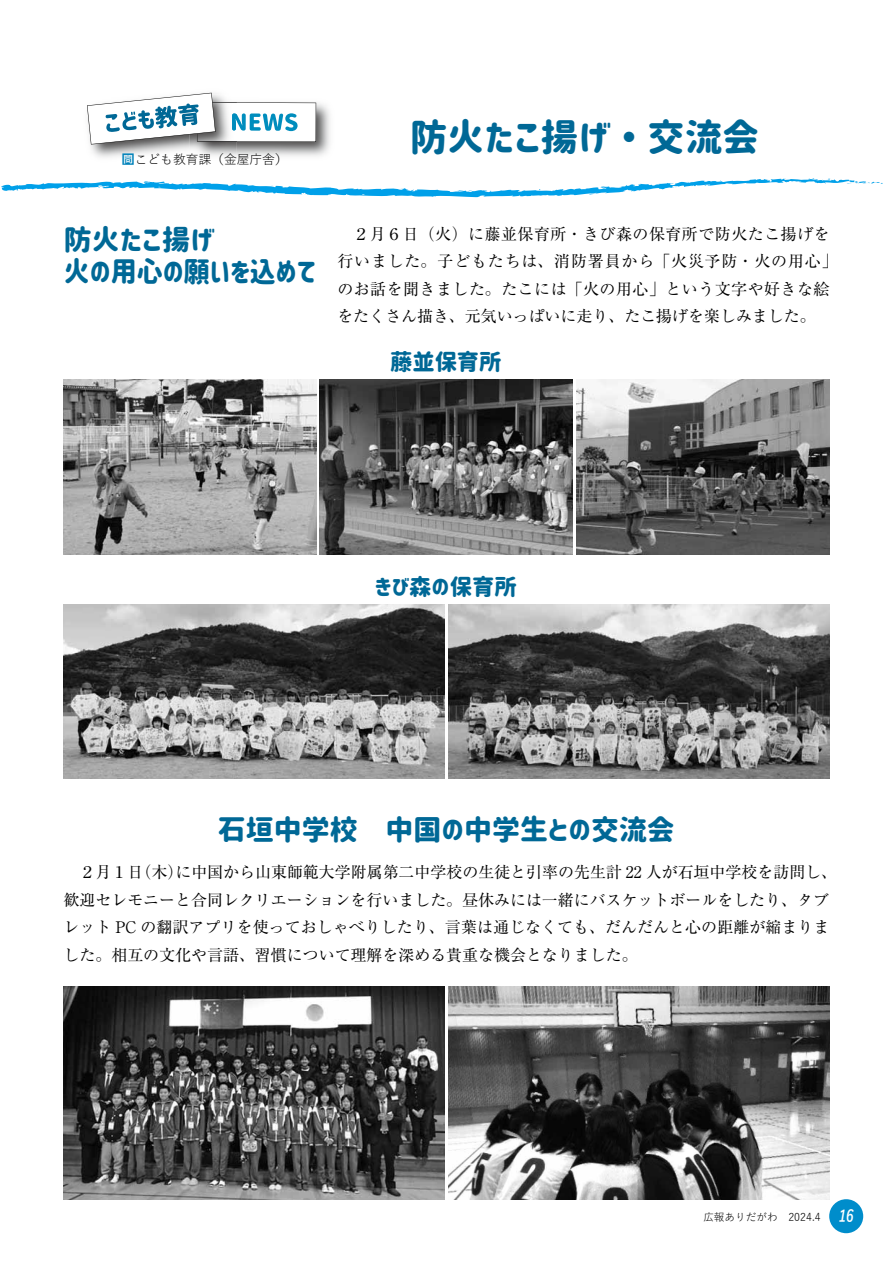
<style>
.page{position:relative;width:893px;height:1263px;background:#fff}
.page>*{position:absolute;margin:0;border:0;box-sizing:border-box;transform-origin:0 0}
.t1{font:37.2px "Corporate Logo Rounded";color:#006896}
.t2{font:27.9px/32.8px "Corporate Logo Rounded";color:#006896}
.t3{font:22.35px "Corporate Logo Rounded";color:#006896}
.t4{font:15.9px/27.6px "Ryumin Pro";color:#000}
.t5{font:15.9px/27.6px "Ryumin Pro";letter-spacing:.03em;color:#000}
.t6{font:12.75px "Yu Gothic";color:#000}
.t7{font:10.65px "Yu Gothic";color:#000}
.s1{font-weight:700;color:#0082ba}
.s2{font-weight:700;font-size:16.5px;color:#fff}
</style>
<div class="page">
<img style="left:237px;top:102px;width:93px;height:54px">
<img style="left:90px;top:92px;width:147px;height:66px">
<svg style="left:87px;top:93px;width:229px;height:52px"></svg>
<svg style="left:1px;top:178px;width:882px;height:20px"></svg>
<img style="left:576px;top:380px;width:253px;height:174px">
<img style="left:319px;top:380px;width:253px;height:174px">
<img style="left:64px;top:380px;width:253px;height:174px">
<img style="left:64px;top:986px;width:380px;height:213px">
<img style="left:449px;top:986px;width:380px;height:213px">
<img style="left:64px;top:604px;width:380px;height:175px">
<img style="left:449px;top:604px;width:380px;height:175px">
<div style="left:829px;top:1199px;width:34px;height:34px;background:#008dcb;border-radius:50%"></div>
<p class="t6" style="left:122px;top:148px;width:167px"><span class="s1">問</span>こども教育課（金屋庁舎）</p>
<h1 class="t1" style="left:410px;top:112px;width:351px">防火たこ揚げ・交流会</h1>
<h2 class="t2" style="left:64px;top:223px;width:254px">防火たこ揚げ<br>火の用心の願いを込めて</h2>
<p class="t5" style="left:337px;top:219px;width:502px;text-indent:16px">２月６日（火）に藤並保育所・きび森の保育所で防火たこ揚げを行いました。子どもたちは、消防署員から「火災予防・火の用心」のお話を聞きました。たこには「火の用心」という文字や好きな絵をたくさん描き、元気いっぱいに走り、たこ揚げを楽しみました。</p>
<h3 class="t3" style="left:390px;top:346px;width:113px">藤並保育所</h3>
<h3 class="t3" style="left:375px;top:571px;width:143px">きび森の保育所</h3>
<h2 class="t2" style="left:218px;top:813px;width:458px">石垣中学校　中国の中学生との交流会</h2>
<p class="t4" style="left:64px;top:857px;width:775px;text-indent:16px">２月１日（木）に中国から山東師範大学附属第二中学校の生徒と引率の先生計 22 人が石垣中学校を訪問し、歓迎セレモニーと合同レクリエーションを行いました。昼休みには一緒にバスケットボールをしたり、タブレット PC の翻訳アプリを使っておしゃべりしたり、言葉は通じなくても、だんだんと心の距離が縮まりました。相互の文化や言語、習慣について理解を深める貴重な機会となりました。</p>
<p class="t7" style="left:703px;top:1207px;width:152px">広報ありだがわ　2024.4 <span class="s2">16</span></p>
</div>
